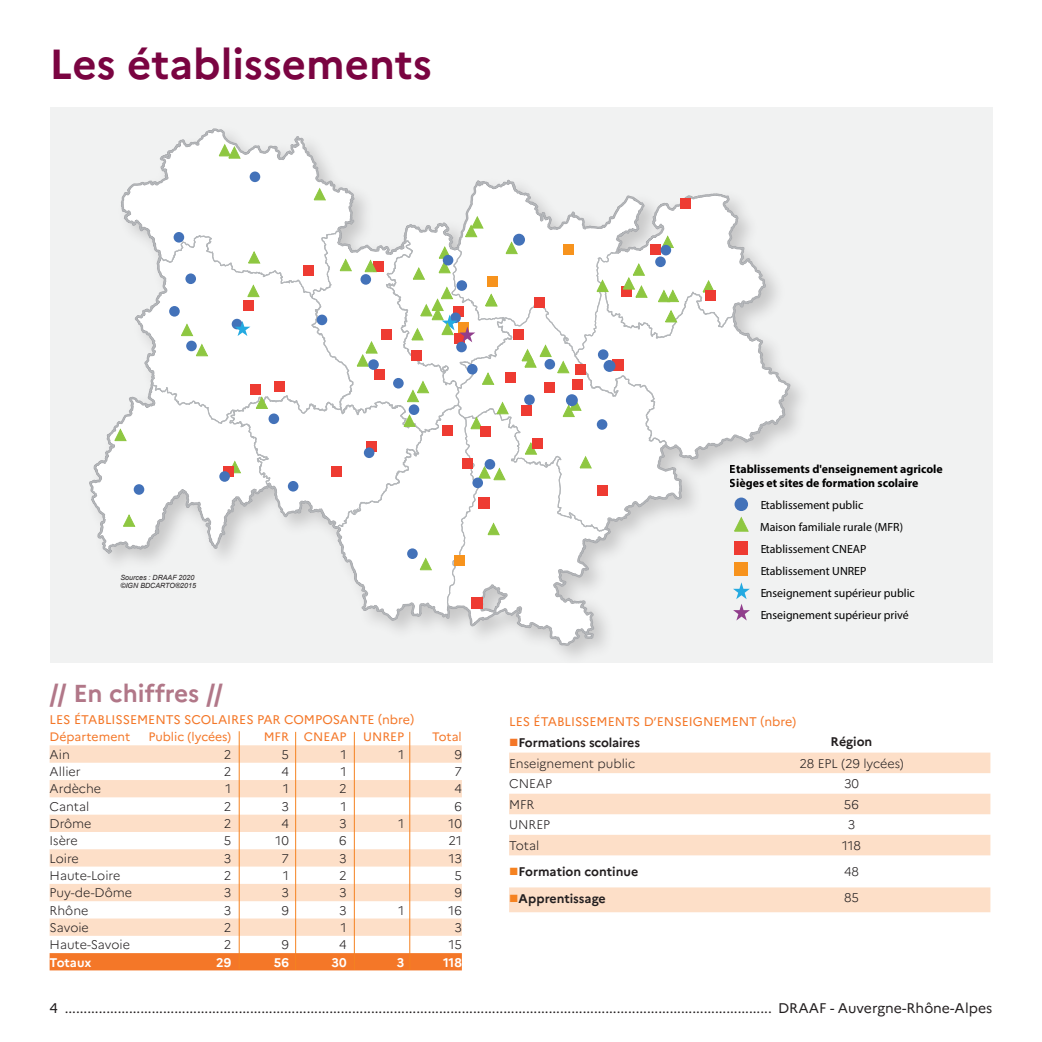
<style>
.page{position:relative;width:1042px;height:1042px;background:#fff}
.page>*{position:absolute;margin:0;border:0;box-sizing:border-box;transform-origin:0 0}
.t1{font:700 42px "Marianne";color:#7a0441}
.t2{font:700 24.5px "Marianne";color:#b17788}
.t3{font:14px "Marianne";color:#231f20}
.t4{font:300 12.6px "Marianne";color:#231f20}
.t5{font:12.6px "Marianne";color:#f47728}
.t6{font:700 12.6px "Marianne";letter-spacing:-.005em;color:#231f20}
.t7{font:700 12.6px "Marianne";letter-spacing:-.005em;color:#fff}
.t8{font:12.25px "Marianne";color:#f47728}
.t9{font:11.9px/21.9px "Myriad Pro";color:#000}
.t10{font:700 11.9px/14.7px "Myriad Pro";color:#000}
.t11{font:italic 7.17px/8.6px "Arial";color:#231f20}
.s1{color:#f47728}
.s2{color:#f58220}
</style>
<div class="page">
<div style="left:50px;top:107px;width:942px;height:555px;background:#f1f2f2"></div>
<div style="left:79px;top:118px;width:738px;height:545px;background:#f1f2f2"></div>
<div style="left:88px;top:112px;width:703px;height:546px;background:#f1f2f2"></div>
<svg style="left:90px;top:129px;width:700px;height:517px"></svg>
<svg style="left:50px;top:745px;width:412px;height:191px;fill:#fddfc8"></svg>
<div style="left:50px;top:953px;width:412px;height:17px;background:#f47728"></div>
<svg style="left:509px;top:752px;width:481px;height:160px;fill:#fddfc8"></svg>
<hr style="left:239px;top:731px;width:1px;height:238px;background:#f58220">
<hr style="left:295px;top:732px;width:1px;height:238px;background:#f58220">
<hr style="left:354px;top:732px;width:1px;height:238px;background:#f58220">
<hr style="left:409px;top:732px;width:1px;height:238px;background:#f58220">
<h1 class="t1" style="left:50px;top:38px;width:384px">Les établissements</h1>
<p class="t11" style="left:120px;top:573px;width:77px">Sources : DRAAF 2020 ©IGN BDCARTO®2015</p>
<h2 class="t2" style="left:50px;top:678px;width:175px">// En chiffres //</h2>
<p class="t5" style="left:50px;top:712px;width:40px">LES ÉTABLISSE</p>
<p class="t5" style="left:137px;top:712px;width:20px">MENTS</p>
<p class="t5" style="left:184px;top:712px;width:35px">SCOLAIRES</p>
<p class="t5" style="left:257px;top:712px;width:9px">PAR</p>
<p class="t5" style="left:284px;top:712px;width:58px">COMPOSANTE</p>
<p class="t5" style="left:378px;top:712px;width:38px">(NBRE)</p>
<p class="t8" style="left:50px;top:729px;width:82px">DÉPARTEMENT</p>
<p class="t8" style="left:148px;top:729px;width:84px">PUBLIC (LYCÉES)</p>
<p class="t8" style="left:264px;top:729px;width:84px">M FR CNEAP</p>
<p class="t8" style="left:363px;top:729px;width:42px">UNREP</p>
<p class="t8" style="left:432px;top:729px;width:31px">TOTAL</p>
<p class="t4" style="left:50px;top:746px;width:22px">Ain</p>
<p class="t4" style="left:224px;top:746px;width:9px">2</p>
<p class="t4" style="left:281px;top:746px;width:9px">5</p>
<p class="t4" style="left:341px;top:746px;width:7px">1</p>
<p class="t4" style="left:398px;top:746px;width:7px">1</p>
<p class="t4" style="left:454px;top:746px;width:9px">9</p>
<p class="t4" style="left:50px;top:764px;width:33px">Allier</p>
<p class="t4" style="left:224px;top:764px;width:9px">2</p>
<p class="t4" style="left:281px;top:764px;width:9px">4</p>
<p class="t4" style="left:341px;top:764px;width:7px">1</p>
<p class="t4" style="left:454px;top:764px;width:9px">7</p>
<p class="t4" style="left:50px;top:781px;width:53px">Ardèche</p>
<p class="t4" style="left:225px;top:781px;width:7px">1</p>
<p class="t4" style="left:283px;top:781px;width:7px">1</p>
<p class="t4" style="left:339px;top:781px;width:9px">2</p>
<p class="t4" style="left:454px;top:781px;width:9px">4</p>
<p class="t4" style="left:50px;top:798px;width:41px">Cantal</p>
<p class="t4" style="left:224px;top:798px;width:9px">2</p>
<p class="t4" style="left:281px;top:798px;width:9px">3</p>
<p class="t4" style="left:341px;top:798px;width:7px">1</p>
<p class="t4" style="left:454px;top:798px;width:9px">6</p>
<p class="t4" style="left:50px;top:816px;width:43px">Drôme</p>
<p class="t4" style="left:224px;top:816px;width:9px">2</p>
<p class="t4" style="left:281px;top:816px;width:9px">4</p>
<p class="t4" style="left:339px;top:816px;width:9px">3</p>
<p class="t4" style="left:398px;top:816px;width:7px">1</p>
<p class="t4" style="left:448px;top:816px;width:15px">10</p>
<p class="t4" style="left:50px;top:833px;width:30px">Isère</p>
<p class="t4" style="left:224px;top:833px;width:9px">5</p>
<p class="t4" style="left:276px;top:833px;width:15px">10</p>
<p class="t4" style="left:339px;top:833px;width:9px">6</p>
<p class="t4" style="left:449px;top:833px;width:15px">21</p>
<p class="t4" style="left:50px;top:850px;width:31px">Loire</p>
<p class="t4" style="left:224px;top:850px;width:9px">3</p>
<p class="t4" style="left:281px;top:850px;width:9px">7</p>
<p class="t4" style="left:339px;top:850px;width:9px">3</p>
<p class="t4" style="left:449px;top:850px;width:15px">13</p>
<p class="t4" style="left:50px;top:868px;width:72px">Haute-Loire</p>
<p class="t4" style="left:224px;top:868px;width:9px">2</p>
<p class="t4" style="left:283px;top:868px;width:7px">1</p>
<p class="t4" style="left:339px;top:868px;width:9px">2</p>
<p class="t4" style="left:454px;top:868px;width:9px">5</p>
<p class="t4" style="left:50px;top:885px;width:84px">Puy-de-Dôme</p>
<p class="t4" style="left:224px;top:885px;width:9px">3</p>
<p class="t4" style="left:281px;top:885px;width:9px">3</p>
<p class="t4" style="left:339px;top:885px;width:9px">3</p>
<p class="t4" style="left:454px;top:885px;width:9px">9</p>
<p class="t4" style="left:50px;top:902px;width:40px">Rhône</p>
<p class="t4" style="left:224px;top:902px;width:9px">3</p>
<p class="t4" style="left:281px;top:902px;width:9px">9</p>
<p class="t4" style="left:339px;top:902px;width:9px">3</p>
<p class="t4" style="left:398px;top:902px;width:7px">1</p>
<p class="t4" style="left:448px;top:902px;width:15px">16</p>
<p class="t4" style="left:50px;top:919px;width:41px">Savoie</p>
<p class="t4" style="left:224px;top:919px;width:9px">2</p>
<p class="t4" style="left:341px;top:919px;width:7px">1</p>
<p class="t4" style="left:454px;top:919px;width:9px">3</p>
<p class="t4" style="left:50px;top:937px;width:82px">Haute-Savoie</p>
<p class="t4" style="left:224px;top:937px;width:9px">2</p>
<p class="t4" style="left:281px;top:937px;width:9px">9</p>
<p class="t4" style="left:339px;top:937px;width:9px">4</p>
<p class="t4" style="left:449px;top:937px;width:15px">15</p>
<p class="t7" style="left:50px;top:954px;width:43px">Totaux</p>
<p class="t7" style="left:216px;top:954px;width:16px">29</p>
<p class="t7" style="left:274px;top:954px;width:17px">56</p>
<p class="t7" style="left:331px;top:954px;width:17px">30</p>
<p class="t7" style="left:397px;top:954px;width:9px">3</p>
<p class="t7" style="left:443px;top:954px;width:20px">118</p>
<p class="t10" style="left:730px;top:461px;width:215px">Etablissements d'enseignement agricole<br>Sièges et sites de formation scolaire</p>
<p class="t9" style="left:760px;top:494px;width:156px">Etablissement public<br>Maison familiale rurale (MFR)<br>Etablissement CNEAP<br>Etablissement UNREP<br>Enseignement supérieur public<br>Enseignement supérieur privé</p>
<p class="t5" style="left:509px;top:714px;width:40px">LES ÉTABLISSE</p>
<p class="t5" style="left:597px;top:714px;width:20px">MENTS</p>
<p class="t5" style="left:644px;top:714px;width:22px">D’ENSEIGNE</p>
<p class="t5" style="left:720px;top:714px;width:21px">MENT</p>
<p class="t5" style="left:760px;top:714px;width:37px">(NBRE)</p>
<p class="t6" style="left:509px;top:734px;width:132px"><span class="s1">■</span>Formations scolaires</p>
<p class="t6" style="left:830px;top:734px;width:43px">Région</p>
<p class="t4" style="left:509px;top:755px;width:128px">Enseignement public</p>
<p class="t4" style="left:799px;top:755px;width:106px">28 EPL (29 lycées)</p>
<p class="t4" style="left:509px;top:776px;width:45px">CNEAP</p>
<p class="t4" style="left:844px;top:776px;width:16px">30</p>
<p class="t4" style="left:509px;top:796px;width:27px">MFR</p>
<p class="t4" style="left:844px;top:796px;width:16px">56</p>
<p class="t4" style="left:509px;top:817px;width:43px">UNREP</p>
<p class="t4" style="left:848px;top:817px;width:9px">3</p>
<p class="t4" style="left:509px;top:837px;width:32px">Total</p>
<p class="t4" style="left:842px;top:837px;width:20px">118</p>
<p class="t6" style="left:509px;top:864px;width:131px"><span class="s2">■</span>Formation continue</p>
<p class="t4" style="left:844px;top:864px;width:16px">48</p>
<p class="t6" style="left:509px;top:890px;width:98px"><span class="s2">■</span>Apprentissage</p>
<p class="t4" style="left:844px;top:890px;width:16px">85</p>
<p class="t3" style="left:50px;top:999px;width:944px">4 ........................................................................................................................................................................................... DRAAF - AUVERGNE-RHÔNE-ALPES</p>
</div>
